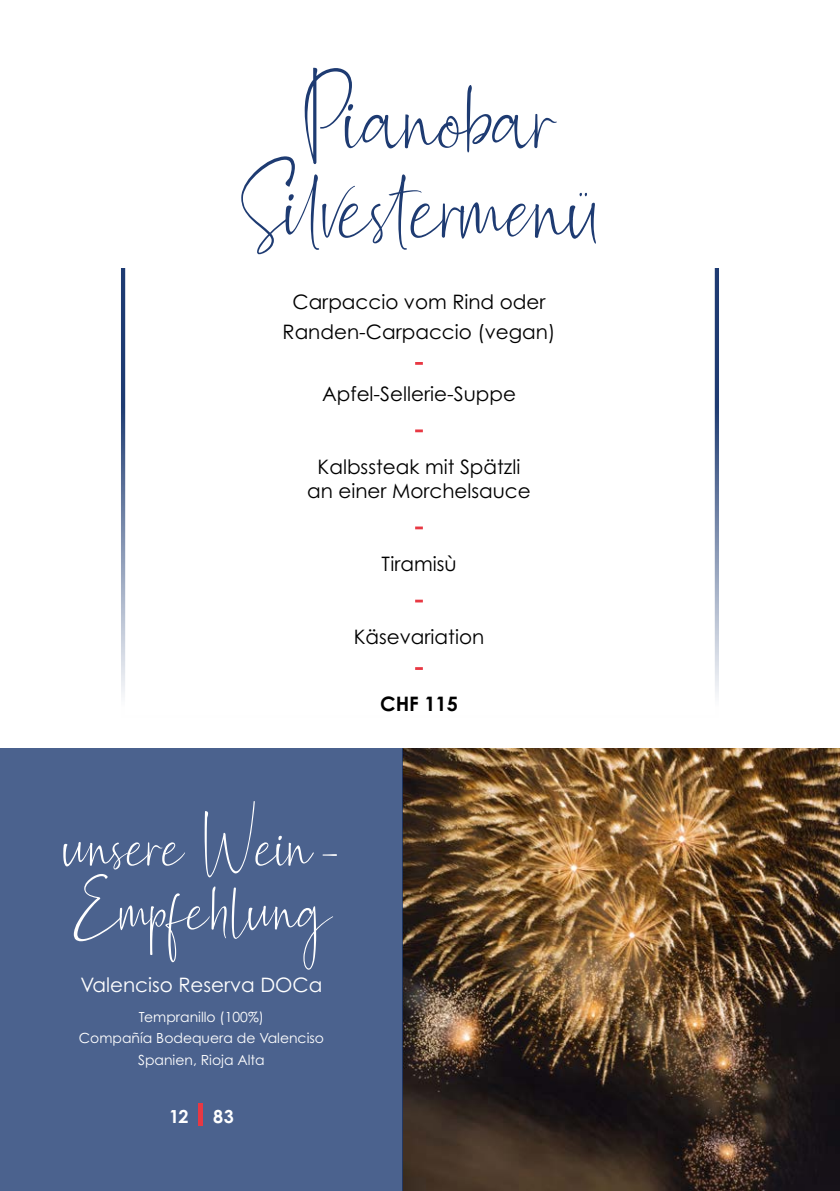
<style>
.page{position:relative;width:840px;height:1191px;background:#fff}
.page>*{position:absolute;margin:0;border:0;box-sizing:border-box;transform-origin:0 0}
.t1{font:141px "Ballimore";letter-spacing:-.005em;color:#1e3b72}
.t2{font:95.6px "Ballimore";letter-spacing:-.01em;color:#fff}
.t3{font:20px/24px "Century Gothic Pro";color:#000;text-align:center}
.t4{font:20px "Century Gothic Pro";color:#fff}
.t5{font:700 20px "Century Gothic Pro";color:#000}
.Grundtext{font:700 18px "Century Gothic Pro";color:#fff}
.t6{font:14px/22px "Century Gothic Pro";color:#fff;text-align:center}
</style>
<div class="page">
<img style="left:403px;top:748px;width:436px;height:443px">
<div style="left:0;top:748px;width:403px;height:443px;background:#4b628e"></div>
<div style="left:121px;top:98px;width:597px;height:620px;border:4px solid #1e3b72"></div>
<div style="left:0;top:0;width:839px;height:268px;background:#fff"></div>
<svg style="left:415px;top:362px;width:7px;height:3px"></svg>
<svg style="left:415px;top:429px;width:7px;height:3px"></svg>
<svg style="left:415px;top:526px;width:7px;height:3px"></svg>
<svg style="left:415px;top:599px;width:7px;height:3px"></svg>
<svg style="left:415px;top:667px;width:7px;height:3px"></svg>
<div style="left:198px;top:1103px;width:5px;height:23px;background:#e83843"></div>
<p class="t1" style="left:300px;top:49px;width:262px">Pianobar</p>
<p class="t1" style="left:237px;top:139px;width:367px">Silvestermenü</p>
<p class="t3" style="left:292px;top:290px;width:254px">Carpaccio vom Rind oder</p>
<p class="t3" style="left:282px;top:319px;width:274px">Randen-Carpaccio (vegan)</p>
<p class="t3" style="left:322px;top:381px;width:195px">Apfel-Sellerie-Suppe</p>
<p class="t3" style="left:307px;top:454px;width:225px">Kalbssteak mit Spätzli an einer Morchelsauce</p>
<p class="t3" style="left:381px;top:551px;width:77px">Tiramisù</p>
<p class="t3" style="left:353px;top:624px;width:132px">Käsevariation</p>
<p class="t2" style="left:63px;top:798px;width:278px">unsere Wein-</p>
<p class="t2" style="left:71px;top:862px;width:262px">Empfehlung</p>
<p class="t4" style="left:80px;top:972px;width:243px">Valenciso Reserva DOCa</p>
<p class="t6" style="left:79px;top:1005px;width:246px">Tempranillo (100%)<br>Compañía Bodequera de Valenciso<br>Spanien, Rioja Alta</p>
<p class="Grundtext" style="left:169px;top:1105px;width:21px">12</p>
<p class="Grundtext" style="left:213px;top:1105px;width:22px">83</p>
<p class="t5" style="left:380px;top:692px;width:79px">CHF 115</p>
</div>
